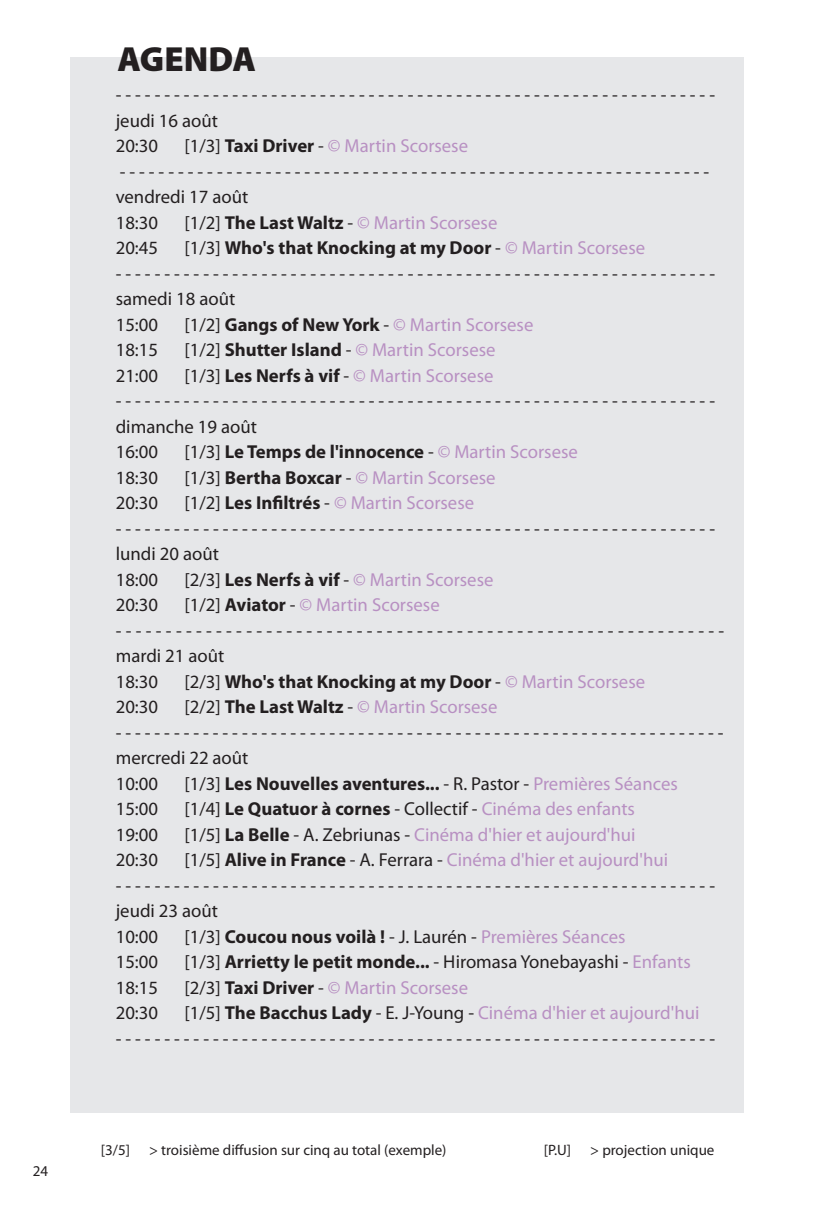
<style>
.page{position:relative;width:815px;height:1205px;background:#fff}
.page>*{position:absolute;margin:0;border:0;box-sizing:border-box;transform-origin:0 0}
.t1{font:900 35px "Myriad Pro";color:#231f20}
.t2{font:18.75px/25.5px "Myriad Pro";color:#231f20}
.t3{font:18.75px "Myriad Pro";color:#b890c2}
.t4{font:700 18.75px "Myriad Pro";color:#231f20}
.t5{font:15px "Myriad Pro";color:#231f20}
.s1{color:#231f20}
.s2{font-weight:700;color:#231f20}
.s3{font-weight:400}
.s4{font-weight:400;color:#b890c2}
.s5{font-weight:700}
.s6{color:#b890c2}
</style>
<div class="page">
<div style="left:71px;top:57px;width:673px;height:1055px;background:#e6e7e9"></div>
<p class="t5" style="left:33px;top:1161px;width:17px">24</p>
<h1 class="t1" style="left:117px;top:39px;width:140px">AGENDA</h1>
<p class="t2" style="left:116px;top:82px;width:601px">- - - - - - - - - - - - - - - - - - - - - - - - - - - - - - - - - - - - - - - - - - - - - - - - - - - - - - - - - - - - - - jeudi 16 août<br>20:30</p>
<p class="t3" style="left:184px;top:134px;width:285px"><span class="s1">[1/3]</span> <span class="s2">Taxi Driver</span> <span class="s1">-</span> © Martin Scorsese</p>
<p class="t2" style="left:116px;top:158px;width:595px">- - - - - - - - - - - - - - - - - - - - - - - - - - - - - - - - - - - - - - - - - - - - - - - - - - - - - - - - - - - - - vendredi 17 août<br>18:30</p>
<p class="t3" style="left:184px;top:211px;width:314px"><span class="s1">[1/2]</span> <span class="s2">The Last Waltz</span> <span class="s1">-</span> © Martin Scorsese</p>
<p class="t2" style="left:116px;top:235px;width:44px">20:45</p>
<p class="t4" style="left:184px;top:235px;width:462px"><span class="s3">[1/3]</span> Who's that Knocking at my Door <span class="s3">-</span> <span class="s4">© Martin Scorsese</span></p>
<p class="t2" style="left:116px;top:260px;width:601px">- - - - - - - - - - - - - - - - - - - - - - - - - - - - - - - - - - - - - - - - - - - - - - - - - - - - - - - - - - - - - - samedi 18 août<br>15:00</p>
<p class="t3" style="left:184px;top:313px;width:350px"><span class="s1">[1/2]</span> <span class="s2">Gangs of New York</span> <span class="s1">-</span> © Martin Scorsese</p>
<p class="t2" style="left:116px;top:337px;width:44px">18:15</p>
<p class="t3" style="left:184px;top:338px;width:313px"><span class="s1">[1/2]</span> <span class="s2">Shutter Island</span> <span class="s1">-</span> © Martin Scorsese</p>
<p class="t2" style="left:116px;top:362px;width:44px">21:00</p>
<p class="t3" style="left:184px;top:364px;width:310px"><span class="s1">[1/3]</span> <span class="s2">Les Nerfs à vif</span> <span class="s1">-</span> © Martin Scorsese</p>
<p class="t2" style="left:116px;top:388px;width:601px">- - - - - - - - - - - - - - - - - - - - - - - - - - - - - - - - - - - - - - - - - - - - - - - - - - - - - - - - - - - - - - dimanche 19 août<br>16:00</p>
<p class="t4" style="left:184px;top:439px;width:395px"><span class="s3">[1/3]</span> Le Temps de l'innocence <span class="s3">-</span> <span class="s4">© Martin Scorsese</span></p>
<p class="t2" style="left:116px;top:464px;width:44px">18:30</p>
<p class="t3" style="left:184px;top:466px;width:313px"><span class="s1">[1/3]</span> <span class="s2">Bertha Boxcar</span> <span class="s1">-</span> © Martin Scorsese</p>
<p class="t2" style="left:116px;top:490px;width:44px">20:30</p>
<p class="t3" style="left:184px;top:491px;width:291px"><span class="s1">[1/2]</span> <span class="s2">Les Infiltrés</span> <span class="s1">-</span> © Martin Scorsese</p>
<p class="t2" style="left:116px;top:515px;width:601px">- - - - - - - - - - - - - - - - - - - - - - - - - - - - - - - - - - - - - - - - - - - - - - - - - - - - - - - - - - - - - - lundi 20 août<br>18:00</p>
<p class="t3" style="left:184px;top:568px;width:310px"><span class="s1">[2/3]</span> <span class="s2">Les Nerfs à vif</span> <span class="s1">-</span> © Martin Scorsese</p>
<p class="t2" style="left:116px;top:592px;width:44px">20:30</p>
<p class="t3" style="left:184px;top:593px;width:257px"><span class="s1">[1/2]</span> <span class="s2">Aviator</span> <span class="s1">-</span> © Martin Scorsese</p>
<p class="t2" style="left:116px;top:617px;width:610px">- - - - - - - - - - - - - - - - - - - - - - - - - - - - - - - - - - - - - - - - - - - - - - - - - - - - - - - - - - - - - mardi 21 août<br>18:30</p>
<p class="t4" style="left:184px;top:669px;width:462px"><span class="s3">[2/3]</span> Who's that Knocking at my Door <span class="s3">-</span> <span class="s4">© Martin Scorsese</span></p>
<p class="t2" style="left:116px;top:694px;width:44px">20:30</p>
<p class="t3" style="left:184px;top:695px;width:314px"><span class="s1">[2/2]</span> <span class="s2">The Last Waltz</span> <span class="s1">-</span> © Martin Scorsese</p>
<p class="t2" style="left:116px;top:719px;width:609px">- - - - - - - - - - - - - - - - - - - - - - - - - - - - - - - - - - - - - - - - - - - - - - - - - - - - - - - - - - - - - - - mercredi 22 août<br>10:00</p>
<p class="t4" style="left:184px;top:771px;width:495px"><span class="s3">[1/3]</span> Les Nouvelles aventures... <span class="s3">- R. Pastor -</span> <span class="s4">Premières Séances</span></p>
<p class="t2" style="left:116px;top:796px;width:44px">15:00</p>
<p class="t2" style="left:184px;top:796px;width:452px">[1/4] <span class="s5">Le Quatuor à cornes</span> - Collectif - <span class="s6">Cinéma des enfants</span></p>
<p class="t2" style="left:116px;top:821px;width:44px">19:00</p>
<p class="t3" style="left:184px;top:823px;width:453px"><span class="s1">[1/5]</span> <span class="s2">La Belle</span> <span class="s1">- A. Zebriunas -</span> Cinéma d'hier et aujourd'hui</p>
<p class="t2" style="left:116px;top:847px;width:44px">20:30</p>
<p class="t3" style="left:184px;top:848px;width:485px"><span class="s1">[1/5]</span> <span class="s2">Alive in France</span> <span class="s1">- A. Ferrara -</span> Cinéma d'hier et aujourd'hui</p>
<p class="t2" style="left:116px;top:872px;width:601px">- - - - - - - - - - - - - - - - - - - - - - - - - - - - - - - - - - - - - - - - - - - - - - - - - - - - - - - - - - - - - - jeudi 23 août<br>10:00</p>
<p class="t4" style="left:184px;top:924px;width:443px"><span class="s3">[1/3]</span> Coucou nous voilà ! <span class="s3">- J. Laurén -</span> <span class="s4">Premières Séances</span></p>
<p class="t2" style="left:116px;top:949px;width:44px">15:00</p>
<p class="t2" style="left:184px;top:949px;width:508px">[1/3] <span class="s5">Arrietty le petit monde...</span> - Hiromasa Yonebayashi - <span class="s6">Enfants</span></p>
<p class="t2" style="left:116px;top:974px;width:44px">18:15</p>
<p class="t3" style="left:184px;top:976px;width:285px"><span class="s1">[2/3]</span> <span class="s2">Taxi Driver</span> <span class="s1">-</span> © Martin Scorsese</p>
<p class="t2" style="left:116px;top:1000px;width:44px">20:30</p>
<p class="t3" style="left:184px;top:1001px;width:516px"><span class="s1">[1/5]</span> <span class="s2">The Bacchus Lady</span> <span class="s1">- E. J-Young -</span> Cinéma d'hier et aujourd'hui</p>
<p class="t2" style="left:116px;top:1025px;width:601px">- - - - - - - - - - - - - - - - - - - - - - - - - - - - - - - - - - - - - - - - - - - - - - - - - - - - - - - - - - - - - -</p>
<p class="t5" style="left:101px;top:1140px;width:31px">[3/5]</p>
<p class="t5" style="left:149px;top:1140px;width:299px">&gt; troisième diffusion sur cinq au total (exemple)</p>
<p class="t5" style="left:544px;top:1140px;width:29px">[P.U]</p>
<p class="t5" style="left:590px;top:1140px;width:126px">&gt; projection unique</p>
</div>
